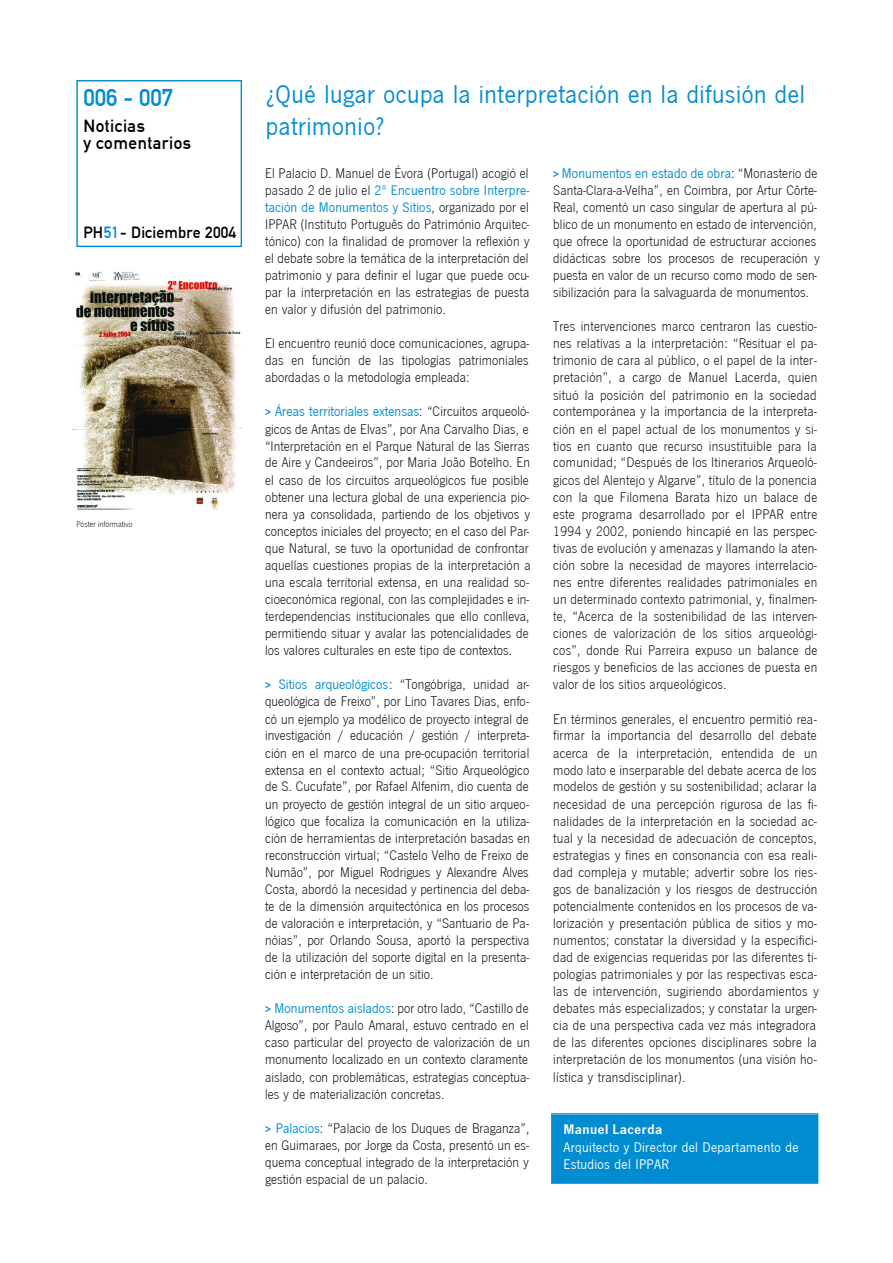
<style>
.page{position:relative;width:893px;height:1263px;background:#fff}
.page>*{position:absolute;margin:0;border:0;box-sizing:border-box;transform-origin:0 0}
.t1{font:26.7px/31.7px "News Got T";letter-spacing:.02em;color:#008cd1}
.t2{font:23.7px "DIN Mittelschrift";letter-spacing:-.005em;color:#008cd1}
.t3{font:17.25px/17.2px "DIN Mittelschrift";letter-spacing:.03em;color:#000}
.t4{font:15.9px "DIN Mittelschrift";letter-spacing:.01em;color:#000}
.t5{font:14.4px/17.1px "News Got T Lig";letter-spacing:.01em;color:#000;text-align:justify}
.t6{font:14.4px/17.2px "News Got T";letter-spacing:.01em;color:#008cd1}
.t7{font:14.4px/17.2px "News Got T";letter-spacing:.025em;color:#fff}
.t8{font:700 14.4px "News Got T Dem";letter-spacing:.035em;color:#fff}
.t9{font:8.7px "News Got T Lig";letter-spacing:.005em;color:#000}
.s1{color:#008cd1}
.s2{font-family:"News Got T Lig";color:#000}
.s3{font-family:"News Got T Dem";font-weight:700;font-size:11.55px}
.s4{font-family:"News Got T Dem";font-weight:700;font-size:11.55px;color:#008cd1}
.s5{font-family:"News Got T";color:#008cd1}
</style>
<div class="page">
<svg style="left:76px;top:80px;width:166px;height:167px"></svg>
<div style="left:551px;top:1113px;width:267px;height:71px;background:#008cd1"></div>
<img style="left:73px;top:271px;width:169px;height:239px">
<h2 class="t2" style="left:84px;top:84px;width:91px">006 - 007</h2>
<p class="t3" style="left:84px;top:117px;width:109px">Noticias<br>y comentarios</p>
<p class="t4" style="left:84px;top:224px;width:154px">PH<span class="s1">51</span>- Diciembre 2004</p>
<p class="t9" style="left:76px;top:519px;width:58px">Póster informativo</p>
<h1 class="t1" style="left:266px;top:78px;width:540px">¿Qué lugar ocupa la interpretación en la difusión del patrimonio?</h1>
<p class="t5" style="left:265px;top:164px;width:265px">El Palacio D. Manuel de Évora (Portugal) acogió el</p>
<p class="t6" style="left:265px;top:181px;width:266px"><span class="s2">pasado 2 de julio el</span> 2º Encuentro sobre Interpre&shy;tación de Monumentos y Sitios<span class="s2">, organizado por el</span></p>
<p class="t5" style="left:265px;top:215px;width:266px">IPPAR (Instituto Português do Património Arquitec&shy;tónico) con la finalidad de promover la reflexión y el debate sobre la temática de la interpretación del patrimonio y para definir el lugar que puede ocu&shy;par la interpretación en las estrategias de puesta en valor y difusión del patrimonio.</p>
<p class="t5" style="left:265px;top:334px;width:266px">El encuentro reunió doce comunicaciones, agrupa&shy;das en función de las tipologías patrimoniales abordadas o la metodología empleada:</p>
<p class="t6" style="left:265px;top:403px;width:266px"><span class="s3">&gt;</span> Áreas territoriales extensas<span class="s2">: “Circuitos arqueoló-</span></p>
<p class="t5" style="left:265px;top:420px;width:267px;text-align:left">gicos de Antas de Elvas”, por Ana Carvalho Dias, e “Interpretación en el Parque Natural de las Sierras de Aire y Candeeiros”, por Maria João Botelho. En el caso de los circuitos arqueológicos fue posible obtener una lectura global de una experiencia pio&shy;nera ya consolidada, partiendo de los objetivos y conceptos iniciales del proyecto; en el caso del Par&shy;que Natural, se tuvo la oportunidad de confrontar aquellas cuestiones propias de la interpretación a una escala territorial extensa, en una realidad so&shy;cioeconómica regional, con las complejidades e in&shy;terdependencias institucionales que ello conlleva, permitiendo situar y avalar las potencialidades de los valores culturales en este tipo de contextos.</p>
<p class="t5" style="left:265px;top:675px;width:266px"><span class="s4">&gt;</span> <span class="s5">Sitios arqueológicos</span>: “Tongóbriga, unidad ar&shy;queológica de Freixo”, por Lino Tavares Dias, enfo&shy;có un ejemplo ya modélico de proyecto integral de investigación / educación / gestión / interpreta&shy;ción en el marco de una pre-ocupación territorial extensa en el contexto actual; “Sitio Arqueológico de S. Cucufate”, por Rafael Alfenim, dio cuenta de un proyecto de gestión integral de un sitio arqueo&shy;lógico que focaliza la comunicación en la utiliza&shy;ción de herramientas de interpretación basadas en reconstrucción virtual; “Castelo Velho de Freixo de Numão”, por Miguel Rodrigues y Alexandre Alves Costa, abordó la necesidad y pertinencia del deba&shy;te de la dimensión arquitectónica en los procesos de valoración e interpretación, y “Santuario de Pa&shy;nóias”, por Orlando Sousa, aportó la perspectiva de la utilización del soporte digital en la presenta&shy;ción e interpretación de un sitio.</p>
<p class="t5" style="left:265px;top:999px;width:266px;text-align:left"><span class="s4">&gt;</span> <span class="s5">Monumentos aislados</span>: por otro lado, “Castillo de Algoso”, por Paulo Amaral, estuvo centrado en el caso particular del proyecto de valorización de un monumento localizado en un contexto claramente aislado, con problemáticas, estrategias conceptua&shy;les y de materialización concretas.</p>
<p class="t5" style="left:265px;top:1119px;width:266px"><span class="s4">&gt;</span> <span class="s5">Palacios</span>: “Palacio de los Duques de Braganza”, en Guimaraes, por Jorge da Costa, presentó un es&shy;quema conceptual integrado de la interpretación y gestión espacial de un palacio.</p>
<p class="t6" style="left:553px;top:164px;width:266px"><span class="s3">&gt;</span> Monumentos en estado de obra<span class="s2">: “Monasterio de</span></p>
<p class="t5" style="left:553px;top:181px;width:268px;text-align:left">Santa-Clara-a-Velha”, en Coimbra, por Artur Côrte-Real, comentó un caso singular de apertura al pú&shy;blico de un monumento en estado de intervención, que ofrece la oportunidad de estructurar acciones didácticas sobre los procesos de recuperación y puesta en valor de un recurso como modo de sen&shy;sibilización para la salvaguarda de monumentos.</p>
<p class="t5" style="left:553px;top:318px;width:266px">Tres intervenciones marco centraron las cuestio&shy;nes relativas a la interpretación: “Resituar el pa&shy;trimonio de cara al público, o el papel de la inter&shy;pretación”, a cargo de Manuel Lacerda, quien situó la posición del patrimonio en la sociedad contemporánea y la importancia de la interpreta&shy;ción en el papel actual de los monumentos y si&shy;tios en cuanto que recurso insustituible para la comunidad; “Después de los Itinerarios Arqueoló&shy;gicos del Alentejo y Algarve”, título de la ponencia con la que Filomena Barata hizo un balace de este programa desarrollado por el IPPAR entre 1994 y 2002, poniendo hincapié en las perspec&shy;tivas de evolución y amenazas y llamando la aten&shy;ción sobre la necesidad de mayores interrelacio&shy;nes entre diferentes realidades patrimoniales en un determinado contexto patrimonial, y, finalmen&shy;te, “Acerca de la sostenibilidad de las interven&shy;ciones de valorización de los sitios arqueológi&shy;cos”, donde Rui Parreira expuso un balance de riesgos y beneficios de las acciones de puesta en valor de los sitios arqueológicos.</p>
<p class="t5" style="left:553px;top:710px;width:267px;text-align:left">En términos generales, el encuentro permitió rea&shy;firmar la importancia del desarrollo del debate acerca de la interpretación, entendida de un modo lato e inserparable del debate acerca de los modelos de gestión y su sostenibilidad; aclarar la necesidad de una percepción rigurosa de las fi&shy;nalidades de la interpretación en la sociedad ac&shy;tual y la necesidad de adecuación de conceptos, estrategias y fines en consonancia con esa reali&shy;dad compleja y mutable; advertir sobre los ries&shy;gos de banalización y los riesgos de destrucción potencialmente contenidos en los procesos de va&shy;lorización y presentación pública de sitios y mo&shy;numentos; constatar la diversidad y la especifici&shy;dad de exigencias requeridas por las diferentes ti&shy;pologías patrimoniales y por las respectivas esca&shy;las de intervención, sugiriendo abordamientos y debates más especializados; y constatar la urgen&shy;cia de una perspectiva cada vez más integradora de las diferentes opciones disciplinares sobre la interpretación de los monumentos (una visión ho&shy;lística y transdisciplinar).</p>
<p class="t8" style="left:563px;top:1121px;width:100px">Manuel Lacerda</p>
<p class="t7" style="left:563px;top:1138px;width:237px">Arquitecto y Director del Departamento de<br>Estudios del IPPAR</p>
</div>
